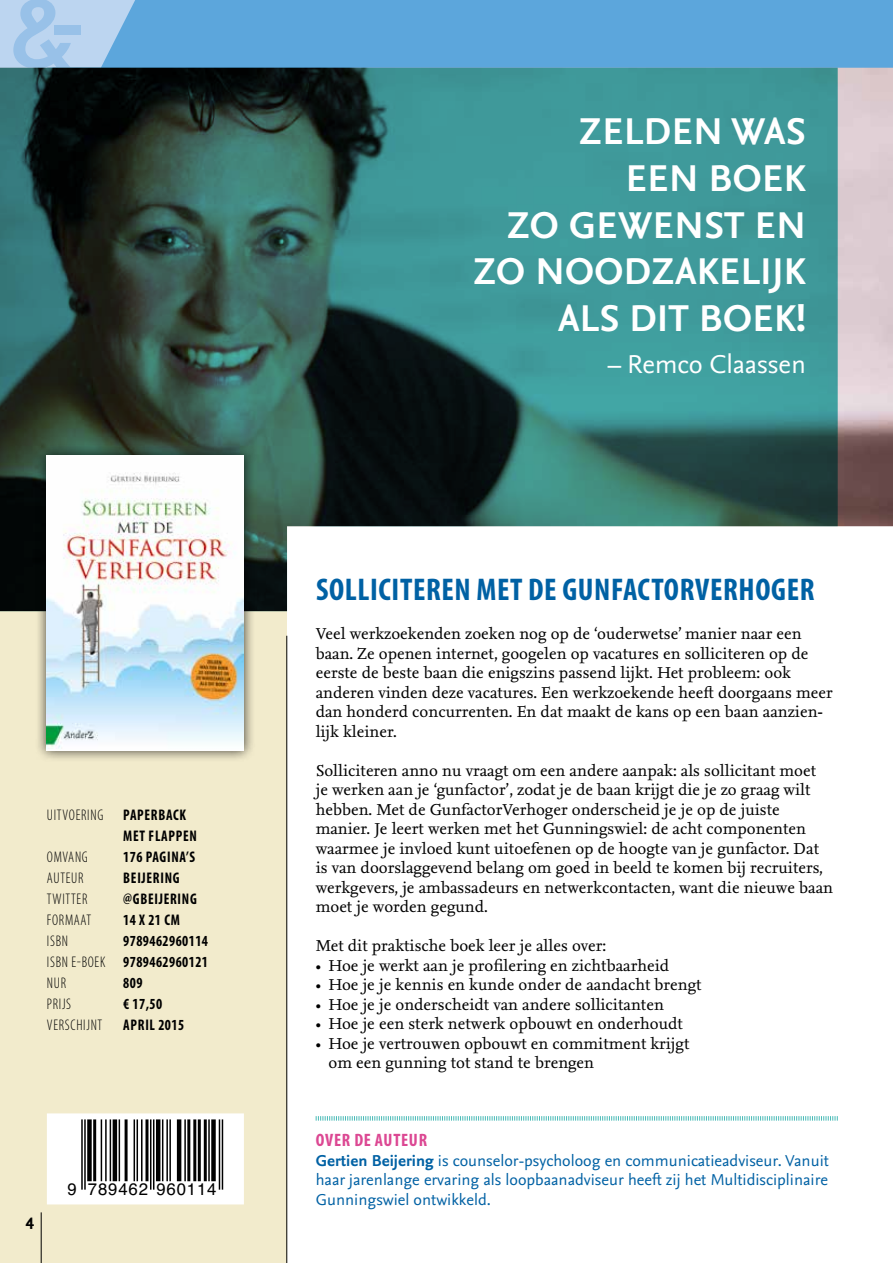
<style>
.page{position:relative;width:893px;height:1263px;background:#fff}
.page>*{position:absolute;margin:0;border:0;box-sizing:border-box;transform-origin:0 0}
.t1{font:700 39px/46.8px "Nexus Sans OT";letter-spacing:.01em;color:#fff;text-align:right}
.t2{font:700 condensed 31.5px "Myriad Pro";letter-spacing:.02em;color:#0061a4}
.t3{font:27px "Nexus Sans OT";color:#fff}
.t4{font:700 condensed 18px "Myriad Pro";letter-spacing:.04em;color:#dc4893}
.t5{font:700 18px "Nexus Mix OT";color:#000}
.t6{font:16.8px "Helvetica";letter-spacing:.05em;color:#000}
.t7{font:16.5px/19.5px "Nexus Serif OT";color:#000}
.t8{font:16.5px/19.5px "Nexus Sans OT";color:#0061a4;text-align:justify}
.t9{font:700 condensed 15.45px/21px "Myriad Pro";letter-spacing:.04em;color:#000;scale:.93 1}
.t10{font:300 condensed 15.45px "Myriad Pro";letter-spacing:.05em;color:#000;scale:.93 1}
.s1{font-weight:300}
.s2{font-weight:700}
</style>
<div class="page">
<div style="left:0;top:611px;width:287px;height:652px;background:#f2ebcc"></div>
<div style="left:0;top:0;width:893px;height:68px;background:#5ca6dc"></div>
<hr style="left:286px;top:636px;width:1px;height:627px;background:#000">
<svg style="left:0;top:0;width:149px;height:68px"></svg>
<hr style="left:41px;top:1212px;width:1px;height:51px;background:#000">
<img style="left:838px;top:68px;width:55px;height:459px">
<svg style="left:0;top:68px;width:838px;height:543px;background:#477876"></svg>
<svg style="left:47px;top:1113px;width:197px;height:92px;background:#c0c0c0"></svg>
<svg style="left:315px;top:1116px;width:523px;height:5px"></svg>
<div style="left:35px;top:443px;width:221px;height:319px;background:#000;opacity:.75"></div>
<img style="left:47px;top:455px;width:197px;height:295px">
<p class="t10" style="left:47px;top:805px;width:62px">UITVOERING</p>
<p class="t9" style="left:123px;top:804px;width:81px">PAPERBACK<br>MET FLAPPEN</p>
<p class="t10" style="left:47px;top:847px;width:46px">OMVANG</p>
<p class="t9" style="left:123px;top:846px;width:79px">176 PAGINA’S</p>
<p class="t10" style="left:47px;top:868px;width:41px">AUTEUR</p>
<p class="t9" style="left:123px;top:867px;width:62px">BEIJERING</p>
<p class="t10" style="left:47px;top:889px;width:45px">TWITTER</p>
<p class="t9" style="left:123px;top:888px;width:81px">@GBEIJERING</p>
<p class="t10" style="left:47px;top:910px;width:49px">FORMAAT</p>
<p class="t9" style="left:123px;top:909px;width:62px">14 X 21 CM</p>
<p class="t10" style="left:47px;top:931px;width:24px">ISBN</p>
<p class="t9" style="left:47px;top:929px;width:175px;text-align:justify;text-indent:76px">9789462960114<br><span class="s1">ISBN E-BOEK</span> 9789462960121<br><span class="s1">NUR</span></p>
<p class="t9" style="left:123px;top:971px;width:22px">809</p>
<p class="t10" style="left:47px;top:994px;width:28px">PRIJS</p>
<p class="t9" style="left:123px;top:992px;width:43px">€ 17,50</p>
<p class="t10" style="left:47px;top:1015px;width:61px">VERSCHIJNT</p>
<p class="t9" style="left:123px;top:1013px;width:67px">APRIL 2015</p>
<p class="t5" style="left:26px;top:1209px;width:10px">4</p>
<p class="t6" style="left:68px;top:1176px;width:150px">9 789462 960114</p>
<h1 class="t1" style="left:473px;top:109px;width:334px">ZELDEN WAS<br>EEN BOEK<br>ZO GEWENST EN<br>ZO NOODZAKELIJK<br>ALS DIT BOEK!</h1>
<h3 class="t3" style="left:608px;top:348px;width:199px">– Remco Claassen</h3>
<h2 class="t2" style="left:316px;top:570px;width:500px">SOLLICITEREN MET DE GUNFACTORVERHOGER</h2>
<p class="t7" style="left:316px;top:624px;width:518px">Veel werkzoekenden zoeken nog op de ‘ouderwetse’ manier naar een baan. Ze openen internet, googelen op vacatures en solliciteren op de eerste de beste baan die enigszins passend lijkt. Het probleem: ook anderen vinden deze vacatures. Een werkzoekende heeft doorgaans meer dan honderd concurrenten. En dat maakt de kans op een baan aanzien&shy;lijk kleiner.</p>
<p class="t7" style="left:316px;top:761px;width:519px">Solliciteren anno nu vraagt om een andere aanpak: als sollicitant moet<br>je werken aan je ‘gunfactor’, zodat je de baan krijgt die je zo graag wilt hebben. Met de GunfactorVerhoger onderscheid je je op de juiste manier. Je leert werken met het Gunningswiel: de acht componenten waarmee je invloed kunt uitoefenen op de hoogte van je gunfactor. Dat is van doorslaggevend belang om goed in beeld te komen bij recruiters, werkgevers, je ambassadeurs en netwerkcontacten, want die nieuwe baan moet je worden gegund.</p>
<p class="t7" style="left:316px;top:936px;width:292px">Met dit praktische boek leer je alles over:</p>
<p class="t7" style="left:316px;top:956px;width:355px">• Hoe je werkt aan je profilering en zichtbaarheid</p>
<p class="t7" style="left:316px;top:975px;width:387px">• Hoe je je kennis en kunde onder de aandacht brengt</p>
<p class="t7" style="left:316px;top:995px;width:350px">• Hoe je je onderscheidt van andere sollicitanten</p>
<p class="t7" style="left:316px;top:1014px;width:369px">• Hoe je een sterk netwerk opbouwt en onderhoudt</p>
<p class="t7" style="left:328px;top:1034px;width:362px;text-indent:-13px">• Hoe je vertrouwen opbouwt en commitment krijgt om een gunning tot stand te brengen</p>
<p class="t4" style="left:316px;top:1129px;width:113px">OVER DE AUTEUR</p>
<p class="t8" style="left:316px;top:1151px;width:515px"><span class="s2">Gertien Beijering</span> is counselor-psycholoog en communicatieadviseur. Vanuit haar jarenlange ervaring als loopbaanadviseur heeft zij het Multidisciplinaire Gunningswiel ontwikkeld.</p>
</div>
